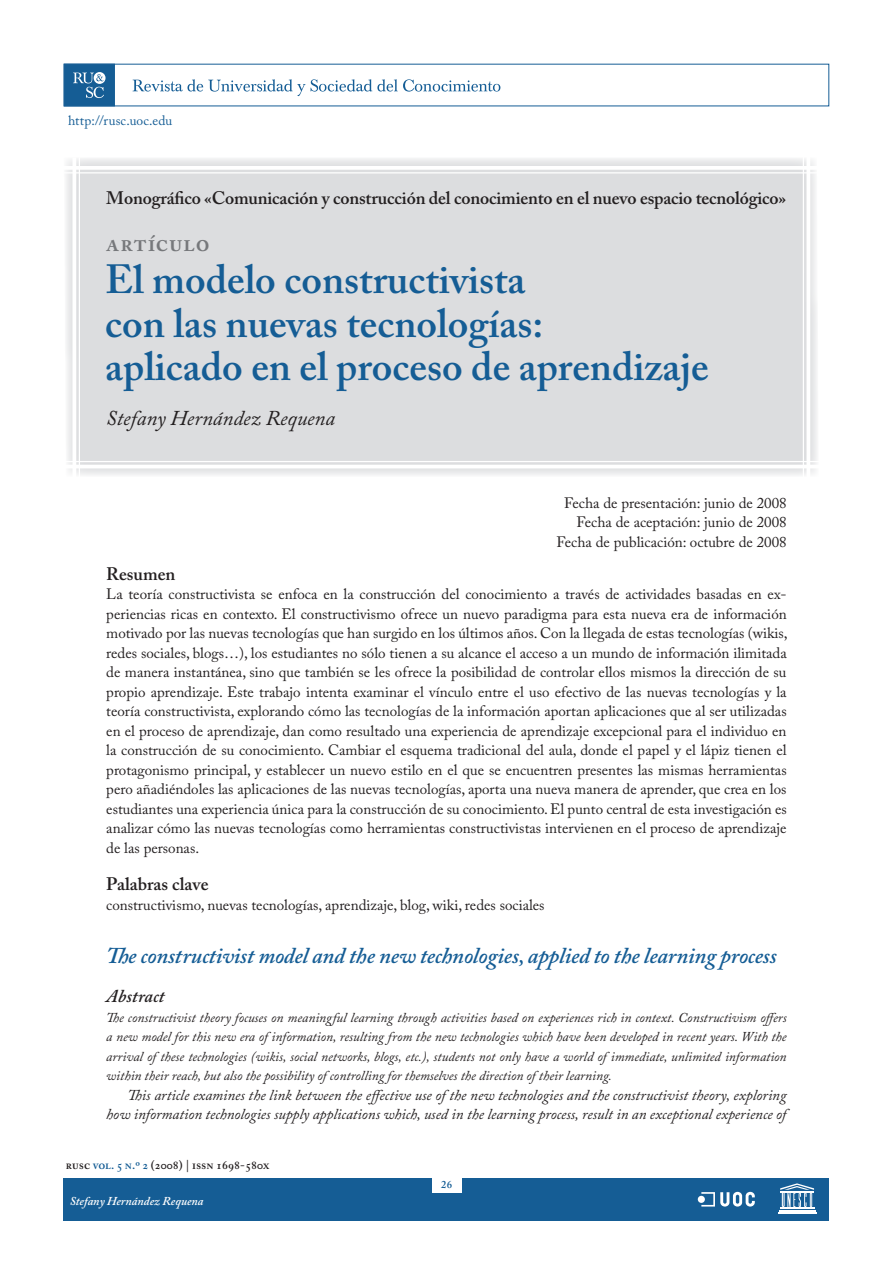
<style>
.page{position:relative;width:893px;height:1263px;background:#fff}
.page>*{position:absolute;margin:0;border:0;box-sizing:border-box;transform-origin:0 0}
.TITOLARTICLE{font:600 40.5px/43.5px "Adobe Caslon Pro";color:#155d95}
.ARTICULO{font:600 24px "Adobe Caslon Pro";letter-spacing:.035em;color:#76787b}
.TITOLANGLÈS{font:italic 600 22.5px "Adobe Caslon Pro";letter-spacing:-.01em;color:#155d95}
.AUTOR{font:italic 21px "Adobe Caslon Pro";color:#231f20}
.AVANTITOL_ARTICLE{font:600 18px "Adobe Caslon Pro";letter-spacing:-.01em;color:#231f20}
.TEXTGENERAL{font:600 18px "Adobe Caslon Pro";color:#231f20}
.titoletresum{font:italic 600 18px "Adobe Caslon Pro";color:#231f20}
.titoletresum-2{font:600 18px "Adobe Caslon Pro";color:#231f20}
.TEXT_GENERAL_0{font:15px/19.5px "Adobe Caslon Pro";color:#231f20;text-align:justify}
.TEXTGENERAL-2{font:italic 15px/19.5px "Adobe Caslon Pro";color:#231f20;text-align:right}
.DATESARTICLES{font:15px "Adobe Caslon Pro";color:#231f20}
.TEXTGENERAL-3{font:15px "Adobe Caslon Pro";color:#231f20}
.TITOLETQUADRES{font:italic 13.5px/19.5px "Adobe Caslon Pro";color:#231f20;text-align:justify}
.t1{font:13.5px "Adobe Caslon Pro";letter-spacing:.01em;color:#155d95}
.t2{font:600 12px "Adobe Caslon Pro";color:#231f20}
.t3{font:italic 600 12px "Adobe Caslon Pro";color:#fff}
.t4{font:600 10.5px "Adobe Caslon Pro";color:#155d95}
.s1{color:#155d95}
</style>
<div class="page">
<svg style="left:66px;top:158px;width:751px;height:317px;background:#dedfe1"></svg>
<hr style="left:79px;top:157px;width:1px;height:388px;background:#fff">
<svg style="left:72px;top:158px;width:4px;height:317px"></svg>
<hr style="left:803px;top:127px;width:1px;height:404px;background:#fff">
<svg style="left:806px;top:158px;width:4px;height:317px"></svg>
<hr style="left:60px;top:172px;width:776px;height:1px;background:#fff">
<hr style="left:60px;top:166px;width:776px;height:4px;background:#fff">
<hr style="left:59px;top:461px;width:776px;height:1px;background:#fff">
<hr style="left:59px;top:465px;width:776px;height:3px;background:#fff">
<div style="left:64px;top:1178px;width:765px;height:42px;background:#155d95"></div>
<hr style="left:780px;top:1207px;width:34px;height:2px;background:#fff">
<hr style="left:779px;top:1210px;width:36px;height:1px;background:#fff">
<hr style="left:778px;top:1212px;width:39px;height:1px;background:#fff">
<svg style="left:780px;top:1183px;width:34px;height:24px"></svg>
<div style="left:698px;top:1196px;width:7px;height:7px;background:#fff;border-radius:50%"></div>
<svg style="left:701px;top:1192px;width:54px;height:15px"></svg>
<div style="left:432px;top:1155px;width:29px;height:38px;background:#fff"></div>
<div style="left:64px;top:64px;width:51px;height:42px;background:#155d95"></div>
<svg style="left:94px;top:72px;width:12px;height:12px"></svg>
<svg style="left:73px;top:73px;width:31px;height:25px"></svg>
<svg style="left:133px;top:79px;width:367px;height:17px"></svg>
<p class="t1" style="left:68px;top:112px;width:106px">http://rusc.uoc.edu</p>
<p class="AVANTITOL_ARTICLE" style="left:106px;top:187px;width:681px">Monográfico «Comunicación y construcción del conocimiento en el nuevo espacio tecnológico»</p>
<p class="ARTICULO" style="left:106px;top:228px;width:105px">artículo</p>
<p class="TITOLARTICLE" style="left:105px;top:257px;width:605px">El modelo constructivista<br>con las nuevas tecnologías:<br>aplicado en el proceso de aprendizaje</p>
<p class="AUTOR" style="left:106px;top:405px;width:230px">Stefany Hernández Requena</p>
<p class="DATESARTICLES" style="left:564px;top:494px;width:224px">Fecha de presentación: junio de 2008</p>
<p class="DATESARTICLES" style="left:576px;top:513px;width:212px">Fecha de aceptación: junio de 2008</p>
<p class="DATESARTICLES" style="left:556px;top:533px;width:232px">Fecha de publicación: octubre de 2008</p>
<p class="titoletresum-2" style="left:106px;top:563px;width:71px">Resumen</p>
<p class="TEXT_GENERAL_0" style="left:106px;top:584px;width:683px">La teoría constructivista se enfoca en la construcción del conocimiento a través de actividades basadas en ex&shy;periencias ricas en contexto. El constructivismo ofrece un nuevo paradigma para esta nueva era de información motivado por las nuevas tecnologías que han surgido en los últimos años. Con la llegada de estas tecnologías (wikis, redes sociales, blogs…), los estudiantes no sólo tienen a su alcance el acceso a un mundo de información ilimitada de manera instantánea, sino que también se les ofrece la posibilidad de controlar ellos mismos la dirección de su propio aprendizaje. Este trabajo intenta examinar el vínculo entre el uso efectivo de las nuevas tecnologías y la teoría constructivista, explorando cómo las tecnologías de la información aportan aplicaciones que al ser utilizadas en el proceso de aprendizaje, dan como resultado una experiencia de aprendizaje excepcional para el individuo en la construcción de su conocimiento. Cambiar el esquema tradicional del aula, donde el papel y el lápiz tienen el protagonismo principal, y establecer un nuevo estilo en el que se encuentren presentes las mismas herramientas pero añadiéndoles las aplicaciones de las nuevas tecnologías, aporta una nueva manera de aprender, que crea en los estudiantes una experiencia única para la construcción de su conocimiento. El punto central de esta investigación es analizar cómo las nuevas tecnologías como herramientas constructivistas intervienen en el proceso de aprendizaje de las personas.</p>
<p class="TEXTGENERAL" style="left:106px;top:873px;width:104px">Palabras clave</p>
<p class="TEXTGENERAL-3" style="left:106px;top:896px;width:440px">constructivismo, nuevas tecnologías, aprendizaje, blog, wiki, redes sociales</p>
<p class="TITOLANGLÈS" style="left:106px;top:942px;width:672px">The constructivist model and the new technologies, applied to the learning process</p>
<p class="titoletresum" style="left:106px;top:985px;width:60px">Abstract</p>
<p class="TITOLETQUADRES" style="left:106px;top:1007px;width:682px">The constructivist theory focuses on meaningful learning through activities based on experiences rich in context. Constructivism offers a new model for this new era of information, resulting from the new technologies which have been developed in recent years. With the arrival of these technologies (wikis, social networks, blogs, etc.), students not only have a world of immediate, unlimited information within their reach, but also the possibility of controlling for themselves the direction of their learning.</p>
<p class="TEXTGENERAL-2" style="left:106px;top:1085px;width:682px">This article examines the link between the effective use of the new technologies and the constructivist theory, exploring how information technologies supply applications which, used in the learning process, result in an exceptional experience of</p>
<p class="t2" style="left:66px;top:1157px;width:205px">rusc <span class="s1">vol. 5 n.º 2</span> (2008) | issn 1698-580x</p>
<p class="t3" style="left:70px;top:1194px;width:135px">Stefany Hernández Requena</p>
<p class="t4" style="left:441px;top:1178px;width:13px">26</p>
</div>
